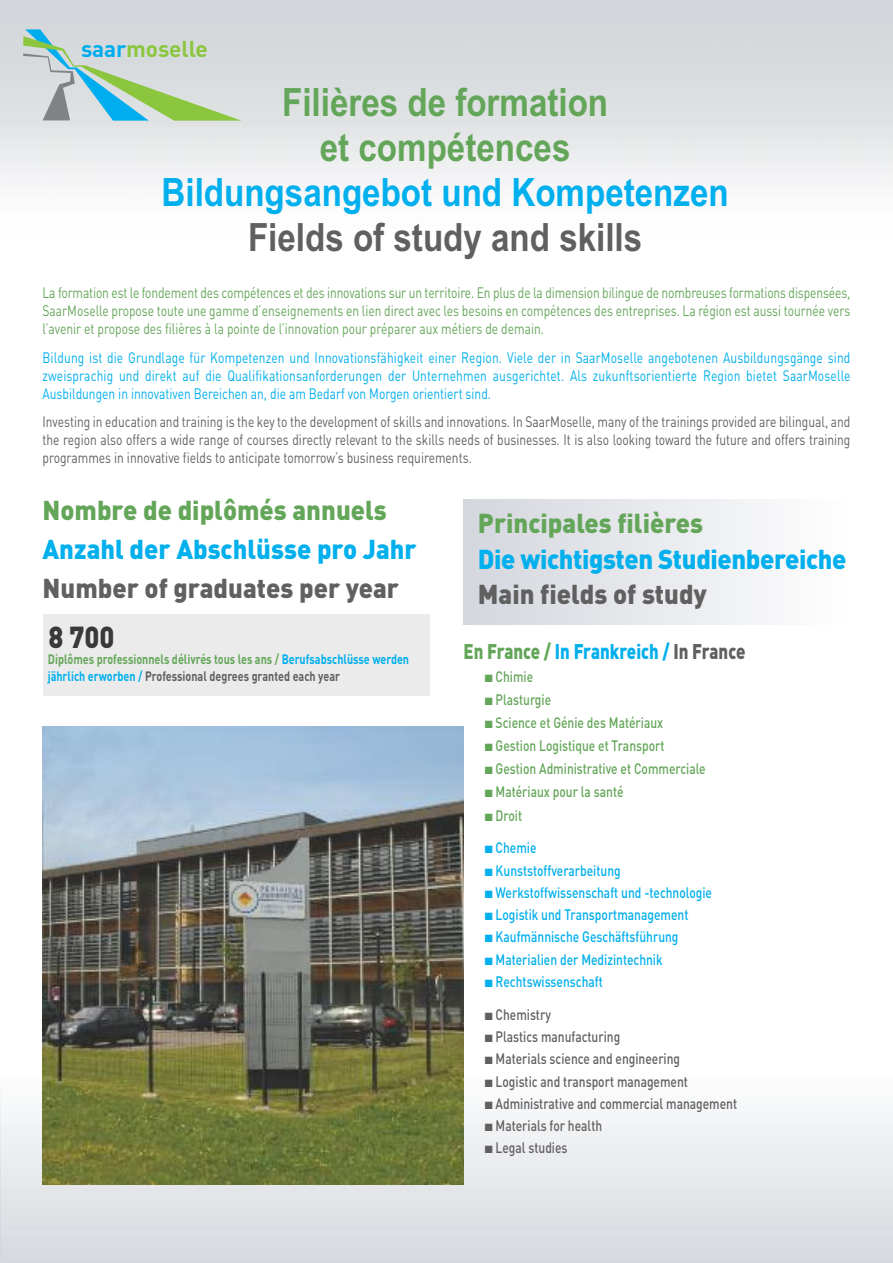
<style>
.page{position:relative;width:893px;height:1263px;background:#fff}
.page>*{position:absolute;margin:0;border:0;box-sizing:border-box;transform-origin:0 0}
.t1{font:700 39px/45px "Arial";color:#64a659;text-align:center;scale:.85 1}
.t2{font:700 39px "Arial";color:#00afed;scale:.85 1}
.t3{font:700 39px "Arial";color:#606061;scale:.85 1}
.t4{font:900 30px "DIN";color:#39383a;scale:.9 1}
.t5{font:900 27px "DIN";letter-spacing:-.015em;color:#00afed;scale:.95 1}
.t6{font:900 27px "DIN";color:#64a659;scale:.95 1}
.t7{font:900 27px "DIN";color:#606061;scale:.95 1}
.t8{font:700 22.65px "DIN";letter-spacing:-.005em;color:#8bc63e}
.t9{font:900 21px "DIN";color:#00afed;scale:.8 1}
.t10{font:15px/18px "DIN";color:#64a659;text-align:justify;scale:.8 1}
.t11{font:15px/18px "DIN";color:#606061;text-align:justify;scale:.8 1}
.t12{font:15px/18px "DIN";color:#00afed;text-align:justify;scale:.8 1}
.t13{font:500 15px "DIN";color:#00afed;scale:.8 1}
.t14{font:500 15px "DIN";color:#606061;scale:.8 1}
.t15{font:500 15px "DIN";color:#64a659;scale:.8 1}
.t16{font:700 13.5px/16.5px "DIN";color:#64a659;scale:.8 1}
.s1{color:#00aeef}
.s2{color:#00afed}
.s3{color:#606061}
.s4{color:#64a659}
</style>
<div class="page">
<svg style="left:23px;top:29px;width:219px;height:92px"></svg>
<div style="left:463px;top:500px;width:387px;height:125px;background:linear-gradient(to right,#d3d6dd,#fefeff)"></div>
<img style="left:0;top:1072px;width:893px;height:191px">
<div style="left:43px;top:614px;width:386px;height:81px;background:#ebebeb"></div>
<img style="left:43px;top:726px;width:420px;height:458px">
<h3 class="t8" style="left:81px;top:36px;width:128px"><span class="s1">saar</span>moselle</h3>
<h1 class="t1" style="left:282px;top:80px;width:385px">Filières de formation et compétences</h1>
<h1 class="t2" style="left:162px;top:170px;width:669px">Bildungsangebot und Kompetenzen</h1>
<h1 class="t3" style="left:248px;top:215px;width:465px">Fields of study and skills</h1>
<p class="t10" style="left:43px;top:284px;width:1011px">La formation est le fondement des compétences et des innovations sur un territoire. En plus de la dimension bilingue de nombreuses formations dispensées, SaarMoselle propose toute une gamme d’enseignements en lien direct avec les besoins en compétences des entreprises. La région est aussi tournée vers l’avenir et propose des filières à la pointe de l’innovation pour préparer aux métiers de demain.</p>
<p class="t12" style="left:43px;top:348px;width:1011px">Bildung ist die Grundlage für Kompetenzen und Innovationsfähigkeit einer Region. Viele der in SaarMoselle angebotenen Ausbildungsgänge sind zweisprachig und direkt auf die Qualifikationsanforderungen der Unternehmen ausgerichtet. Als zukunftsorientierte Region bietet SaarMoselle Ausbildungen in innovativen Bereichen an, die am Bedarf von Morgen orientiert sind.</p>
<p class="t11" style="left:43px;top:413px;width:1011px">Investing in education and training is the key to the development of skills and innovations. In SaarMoselle, many of the trainings provided are bilingual, and the region also offers a wide range of courses directly relevant to the skills needs of businesses. It is also looking toward the future and offers training programmes in innovative fields to anticipate tomorrow’s business requirements.</p>
<h3 class="t6" style="left:43px;top:495px;width:364px">Nombre de diplômés annuels</h3>
<h3 class="t5" style="left:43px;top:534px;width:395px">Anzahl der Abschlüsse pro Jahr</h3>
<h3 class="t7" style="left:43px;top:572px;width:377px">Number of graduates per year</h3>
<h2 class="t4" style="left:49px;top:620px;width:75px">8 700</h2>
<p class="t16" style="left:48px;top:651px;width:453px">Diplômes professionnels délivrés tous les ans / <span class="s2">Berufsabschlüsse werden jährlich erworben /</span> <span class="s3">Professional degrees granted each year</span></p>
<h3 class="t6" style="left:478px;top:508px;width:239px">Principales filières</h3>
<h3 class="t5" style="left:478px;top:543px;width:390px">Die wichtigsten Studienbereiche</h3>
<h3 class="t7" style="left:478px;top:579px;width:242px">Main fields of study</h3>
<h3 class="t9" style="left:463px;top:639px;width:354px"><span class="s4">En France /</span> In Frankreich / <span class="s3">In France</span></h3>
<p class="t15" style="left:485px;top:668px;width:62px">■ Chimie</p>
<p class="t15" style="left:485px;top:691px;width:84px">■ Plasturgie</p>
<p class="t15" style="left:485px;top:714px;width:225px">■ Science et Génie des Matériaux</p>
<p class="t15" style="left:485px;top:737px;width:226px">■ Gestion Logistique et Transport</p>
<p class="t15" style="left:485px;top:760px;width:278px">■ Gestion Administrative et Commerciale</p>
<p class="t15" style="left:485px;top:783px;width:175px">■ Matériaux pour la santé</p>
<p class="t15" style="left:485px;top:807px;width:48px">■ Droit</p>
<p class="t13" style="left:485px;top:839px;width:66px">■ Chemie</p>
<p class="t13" style="left:485px;top:862px;width:171px">■ Kunststoffverarbeitung</p>
<p class="t13" style="left:485px;top:884px;width:286px">■ Werkstoffwissenschaft und -technologie</p>
<p class="t13" style="left:485px;top:906px;width:256px">■ Logistik und Transportmanagement</p>
<p class="t13" style="left:485px;top:928px;width:244px">■ Kaufmännische Geschäftsführung</p>
<p class="t13" style="left:485px;top:951px;width:224px">■ Materialien der Medizintechnik</p>
<p class="t13" style="left:485px;top:973px;width:149px">■ Rechtswissenschaft</p>
<p class="t14" style="left:485px;top:1006px;width:84px">■ Chemistry</p>
<p class="t14" style="left:485px;top:1028px;width:171px">■ Plastics manufacturing</p>
<p class="t14" style="left:485px;top:1050px;width:246px">■ Materials science and engineering</p>
<p class="t14" style="left:485px;top:1073px;width:256px">■ Logistic and transport management</p>
<p class="t14" style="left:485px;top:1095px;width:317px">■ Administrative and commercial management</p>
<p class="t14" style="left:485px;top:1117px;width:148px">■ Materials for health</p>
<p class="t14" style="left:485px;top:1139px;width:105px">■ Legal studies</p>
</div>
